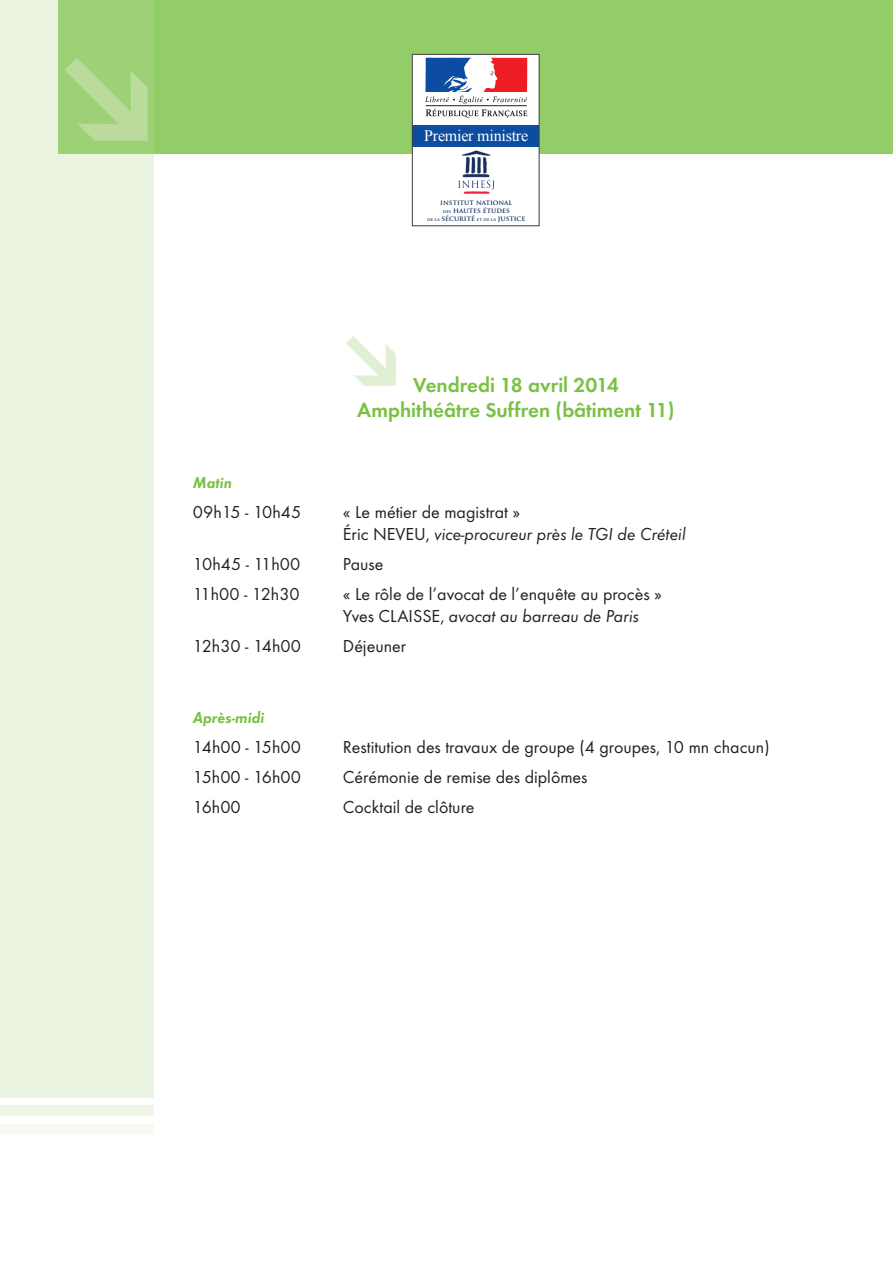
<style>
.page{position:relative;width:893px;height:1263px;background:#fff}
.page>*{position:absolute;margin:0;border:0;box-sizing:border-box;transform-origin:0 0}
.t1{font:700 21px/25.2px "Function";color:#79c142;text-align:center}
.t2{font:18px/21.6px "Function";color:#231f20}
.t3{font:italic 18px/21.6px "Function";color:#231f20}
.t4{font:italic 700 16.5px "Function";color:#79c142}
.t5{font:16.05px "Times New Roman";letter-spacing:-.015em;color:#fff}
.t6{font:700 6.9px/8.2px "Trajan Pro";color:#15325f;text-align:center}
.s1{font-size:4.35px}
.s2{font-style:normal}
.s3{font-style:italic}
</style>
<div class="page">
<div style="left:58px;top:0;width:835px;height:153px;background:#93cd67"></div>
<div style="left:0;top:0;width:154px;height:1097px;background:#eaf4e1"></div>
<div style="left:0;top:1106px;width:153px;height:10px;background:#eff6e8"></div>
<div style="left:0;top:1124px;width:153px;height:10px;background:#f7fbf3"></div>
<svg style="left:414px;top:56px;width:123px;height:97px;background:#a3a4c1"></svg>
<img style="left:430px;top:151px;width:93px;height:43px">
<img style="left:462px;top:180px;width:28px;height:8px">
<div style="left:412px;top:54px;width:127px;height:172px;border:1px solid #3e3e3f"></div>
<svg style="left:58px;top:37px;width:117px;height:117px"></svg>
<p class="t5" style="left:424px;top:125px;width:105px">Premier ministre</p>
<p class="t6" style="left:427px;top:198px;width:100px">INSTITUT NATIONAL<br><span class="s1">DES</span> HAUTES ÉTUDES<br><span class="s1">DE LA</span> SÉCURITÉ <span class="s1">ET DE LA</span> JUSTICE</p>
<p class="t1" style="left:357px;top:372px;width:319px">Vendredi 18 avril 2014<br>Amphithéâtre Suffren (bâtiment 11)</p>
<p class="t4" style="left:193px;top:473px;width:41px">Matin</p>
<p class="t2" style="left:193px;top:501px;width:110px">09h15 - 10h45</p>
<p class="t3" style="left:343px;top:502px;width:344px"><span class="s2">« Le métier de magistrat »<br>Éric NEVEU,</span> vice-procureur près le TGI de Créteil</p>
<p class="t2" style="left:193px;top:553px;width:109px">10h45 - 11h00</p>
<p class="t2" style="left:343px;top:553px;width:42px">Pause</p>
<p class="t2" style="left:193px;top:583px;width:108px">11h00 - 12h30</p>
<p class="t2" style="left:343px;top:583px;width:321px">« Le rôle de l’avocat de l’enquête au procès »<br>Yves CLAISSE, <span class="s3">avocat au barreau de Paris</span></p>
<p class="t2" style="left:193px;top:635px;width:110px">12h30 - 14h00</p>
<p class="t2" style="left:343px;top:635px;width:65px">Déjeuner</p>
<p class="t4" style="left:193px;top:707px;width:73px">Après-midi</p>
<p class="t2" style="left:193px;top:736px;width:110px">14h00 - 15h00</p>
<p class="t2" style="left:343px;top:736px;width:428px">Restitution des travaux de groupe (4 groupes, 10 mn chacun)</p>
<p class="t2" style="left:193px;top:766px;width:110px">15h00 - 16h00</p>
<p class="t2" style="left:343px;top:766px;width:246px">Cérémonie de remise des diplômes</p>
<p class="t2" style="left:193px;top:796px;width:49px">16h00</p>
<p class="t2" style="left:343px;top:796px;width:133px">Cocktail de clôture</p>
</div>
